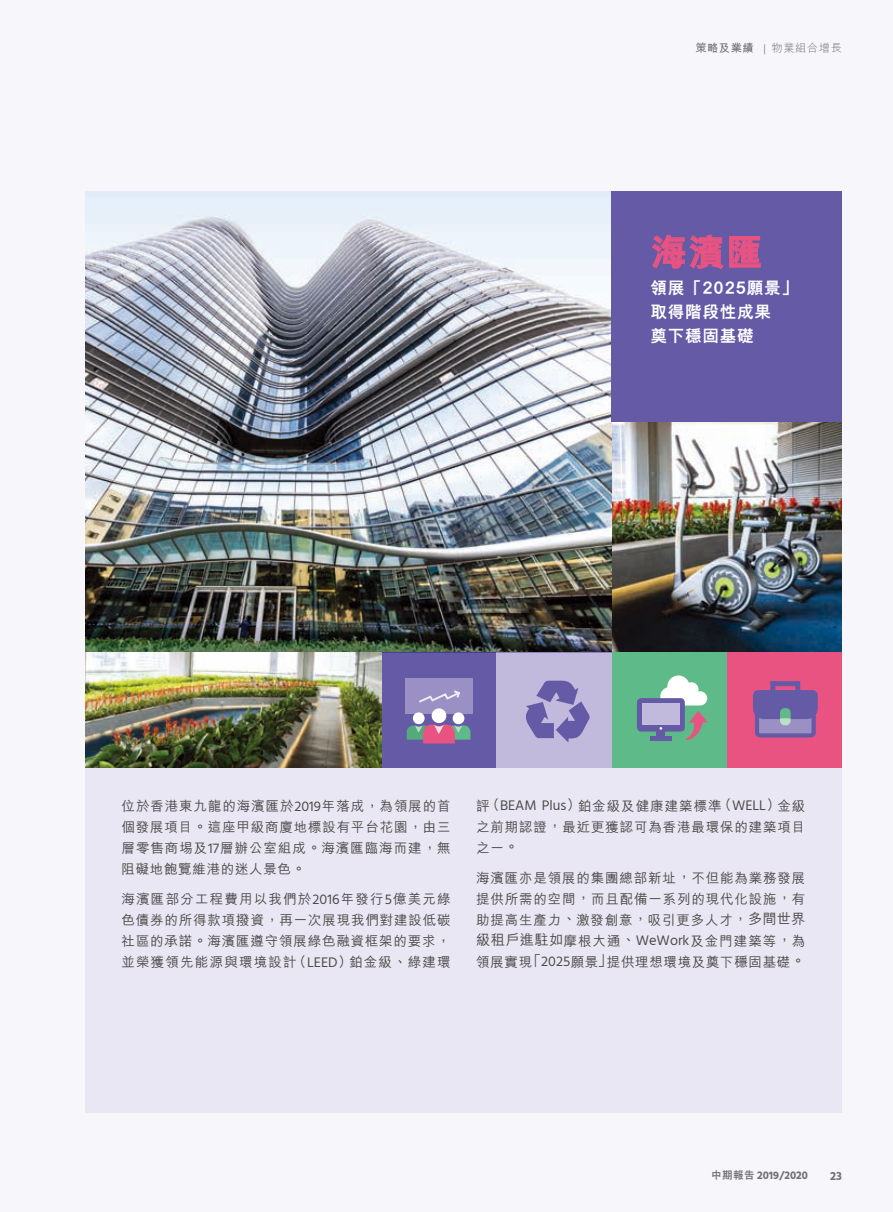
<style>
.page{position:relative;width:893px;height:1212px;background:#f7f6fb}
.page>*{position:absolute;margin:0;border:0;box-sizing:border-box;transform-origin:0 0}
.t1{font:800 36px "M Hei HK";color:#e95382}
.t2{font:800 16.5px/24px "M Hei HK";letter-spacing:.05em;color:#fff}
.t3{font:500 13.5px/21px "M Hei HK";letter-spacing:.06em;color:#4d4a4a;text-align:justify}
.t4{font:700 12px "Hind";color:#727272}
.t5{font:700 11.25px "Hind";color:#727272}
.t6{font:300 11.25px "M Hei HK";letter-spacing:.05em;color:#727272}
.s1{font-weight:700}
.s2{font-family:"Hind"}
.s3{font-family:"Hind";font-weight:400;font-size:14.25px}
.s4{font-size:14.25px}
.s5{font-family:"M Hei HK";font-weight:800;font-size:10.5px}
</style>
<div class="page">
<img style="left:611px;top:422px;width:231px;height:230px">
<img style="left:85px;top:191px;width:526px;height:336px">
<div style="left:727px;top:652px;width:115px;height:115px;background:#e95382"></div>
<div style="left:85px;top:767px;width:757px;height:345px;background:#e9e7f3"></div>
<div style="left:611px;top:652px;width:116px;height:115px;background:#5ebb89"></div>
<div style="left:611px;top:191px;width:231px;height:231px;background:#655aa5"></div>
<svg style="left:652px;top:235px;width:71px;height:34px"></svg>
<svg style="left:729px;top:236px;width:31px;height:31px"></svg>
<div style="left:381px;top:652px;width:115px;height:115px;background:#655aa5"></div>
<div style="left:405px;top:678px;width:68px;height:36px;background:#9b90c4"></div>
<div style="left:453px;top:712px;width:11px;height:12px;background:#fff;border-radius:50%"></div>
<div style="left:413px;top:712px;width:12px;height:12px;background:#fff;border-radius:50%"></div>
<div style="left:432px;top:708px;width:14px;height:15px;background:#fff;border-radius:50%"></div>
<svg style="left:407px;top:725px;width:63px;height:18px"></svg>
<svg style="left:419px;top:690px;width:41px;height:13px"></svg>
<div style="left:496px;top:652px;width:115px;height:115px;background:#c1badc"></div>
<img style="left:85px;top:527px;width:526px;height:125px">
<svg style="left:660px;top:675px;width:47px;height:30px"></svg>
<div style="left:637px;top:698px;width:48px;height:34px;background:#655aa5;border-radius:4px"></div>
<div style="left:642px;top:703px;width:38px;height:22px;background:#c1badc"></div>
<hr style="left:650px;top:737px;width:22px;height:4px;background:#655aa5">
<div style="left:657px;top:730px;width:8px;height:11px;background:#655aa5"></div>
<svg style="left:686px;top:711px;width:21px;height:29px"></svg>
<svg style="left:526px;top:681px;width:64px;height:61px"></svg>
<img style="left:85px;top:652px;width:296px;height:115px">
<svg style="left:753px;top:682px;width:64px;height:55px;background:#8168a6"></svg>
<p class="t6" style="left:695px;top:40px;width:148px"><span class="s1">策略及業績</span> <span class="s2">|</span> 物業組合增長</p>
<h1 class="t1" style="left:651px;top:234px;width:113px">海濱匯</h1>
<p class="t2" style="left:651px;top:275px;width:149px">領展「2025願景」取得階段性成果<br>奠下穩固基礎</p>
<p class="t3" style="left:122px;top:794px;width:331px">位於香港東九龍的海濱匯於<span class="s3">2019</span>年落成<span class="s4">，</span>為領展的首個發展項目<span class="s4">。</span>這座甲級商廈地標設有平台花園<span class="s4">，</span>由三層零售商埸及<span class="s3">17</span>層辦公室組成<span class="s4">。</span>海濱匯臨海而建<span class="s4">，</span>無阻礙地飽覽維港的迷人景色<span class="s4">。</span></p>
<p class="t3" style="left:122px;top:887px;width:331px">海濱匯部分工程費用以我們於<span class="s3">2016</span>年發行<span class="s3">5</span>億美元綠色債券的所得款項撥資<span class="s4">，</span>再一次展現我們對建設低碳社區的承諾<span class="s4">。</span>海濱匯遵守領展綠色融資框架的要求<span class="s4">，</span>並榮獲領先能源與環境設計<span class="s4">（</span><span class="s3">LEED</span><span class="s4">）</span>鉑金級<span class="s4">、</span>綠建環</p>
<p class="t3" style="left:476px;top:794px;width:331px">評<span class="s4">（</span><span class="s3">BEAM Plus</span><span class="s4">）</span>鉑金級及健康建築標準<span class="s4">（</span><span class="s3">WELL</span><span class="s4">）</span>金級之前期認證<span class="s4">，</span>最近更獲認可為香港最環保的建築項目之一<span class="s4">。</span></p>
<p class="t3" style="left:476px;top:866px;width:331px">海濱匯亦是領展的集團總部新址<span class="s4">，</span>不但能為業務發展提供所需的空間<span class="s4">，</span>而且配備一系列的現代化設施<span class="s4">，</span>有助提高生產力<span class="s4">、</span>激發創意<span class="s4">，</span>吸引更多人才<span class="s4">，多間世界級租戶進駐如</span>摩根大通<span class="s4">、</span><span class="s3">WeWork</span>及金門建築等<span class="s4">，</span>為領展實現<span class="s4">「</span><span class="s3">2025</span>願景<span class="s4">」</span>提供理想環境及奠下穩固基礎<span class="s4">。</span></p>
<p class="t5" style="left:711px;top:1169px;width:98px"><span class="s5">中期報告</span> 2019/2020</p>
<p class="t4" style="left:830px;top:1169px;width:13px">23</p>
</div>
